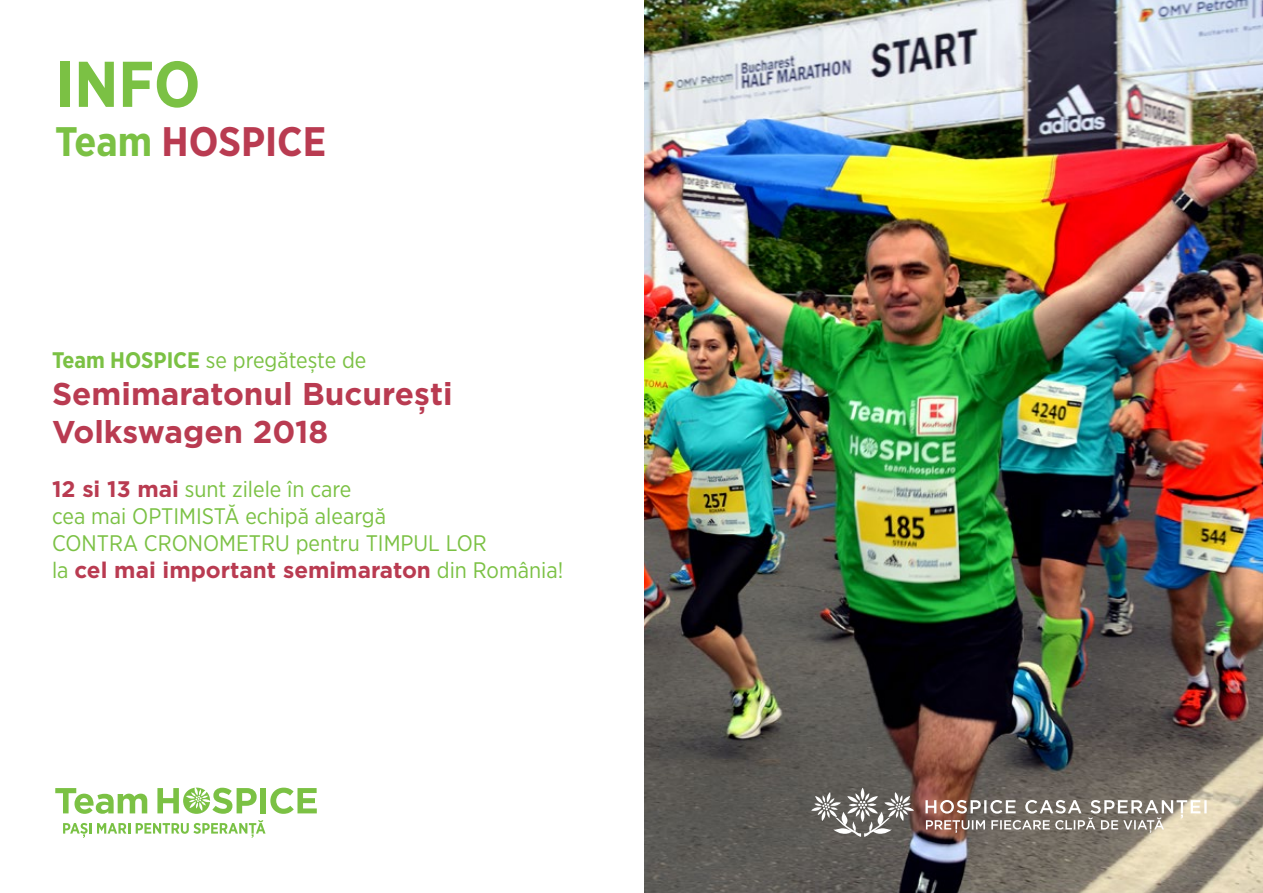
<style>
.page{position:relative;width:1263px;height:893px;background:#fff}
.page>*{position:absolute;margin:0;border:0;box-sizing:border-box;transform-origin:0 0}
.t1{font:700 64.5px "Gotham Narrow";color:#7bc144}
.t2{font:700 41.25px "Gotham Narrow";color:#b93b51}
.t3{font:700 31.5px "Gotham";color:#b93b51}
.t4{font:22.5px "Gotham Narrow";color:#7bc144}
.t5{font:700 22.5px "Gotham";color:#b93b51}
.s1{color:#7bc144}
.s2{font-weight:700}
.s3{font-family:"Gotham";font-weight:700;color:#b93b51}
.s4{font-family:"Gotham Narrow";font-weight:400;color:#7bc144}
</style>
<div class="page">
<img style="left:644px;top:0;width:619px;height:893px">
<svg style="left:55px;top:788px;width:92px;height:26px"></svg>
<div style="left:260px;top:788px;width:6px;height:25px;background:#7bc144"></div>
<svg style="left:270px;top:788px;width:47px;height:26px"></svg>
<svg style="left:157px;top:788px;width:100px;height:26px"></svg>
<svg style="left:63px;top:823px;width:28px;height:15px"></svg>
<svg style="left:97px;top:823px;width:33px;height:11px"></svg>
<svg style="left:136px;top:820px;width:130px;height:18px"></svg>
<svg style="left:811px;top:788px;width:395px;height:49px;background:#8f847b"></svg>
<p class="t1" style="left:55px;top:43px;width:147px">INFO</p>
<p class="t2" style="left:55px;top:115px;width:272px"><span class="s1">Team</span> HOSPICE</p>
<p class="t4" style="left:52px;top:346px;width:316px"><span class="s2">Team HOSPICE</span> se pregătește de</p>
<p class="t3" style="left:52px;top:373px;width:402px">Semimaratonul București</p>
<p class="t3" style="left:52px;top:411px;width:278px">Volkswagen 2018</p>
<p class="t4" style="left:52px;top:475px;width:301px"><span class="s3">12 si 13 mai</span> sunt zilele în care</p>
<p class="t4" style="left:52px;top:502px;width:335px">cea mai OPTIMISTĂ echipă aleargă</p>
<p class="t4" style="left:52px;top:529px;width:436px">CONTRA CRONOMETRU pentru TIMPUL LOR</p>
<p class="t5" style="left:52px;top:555px;width:513px"><span class="s4">la</span> cel mai important semimaraton <span class="s4">din România!</span></p>
</div>
